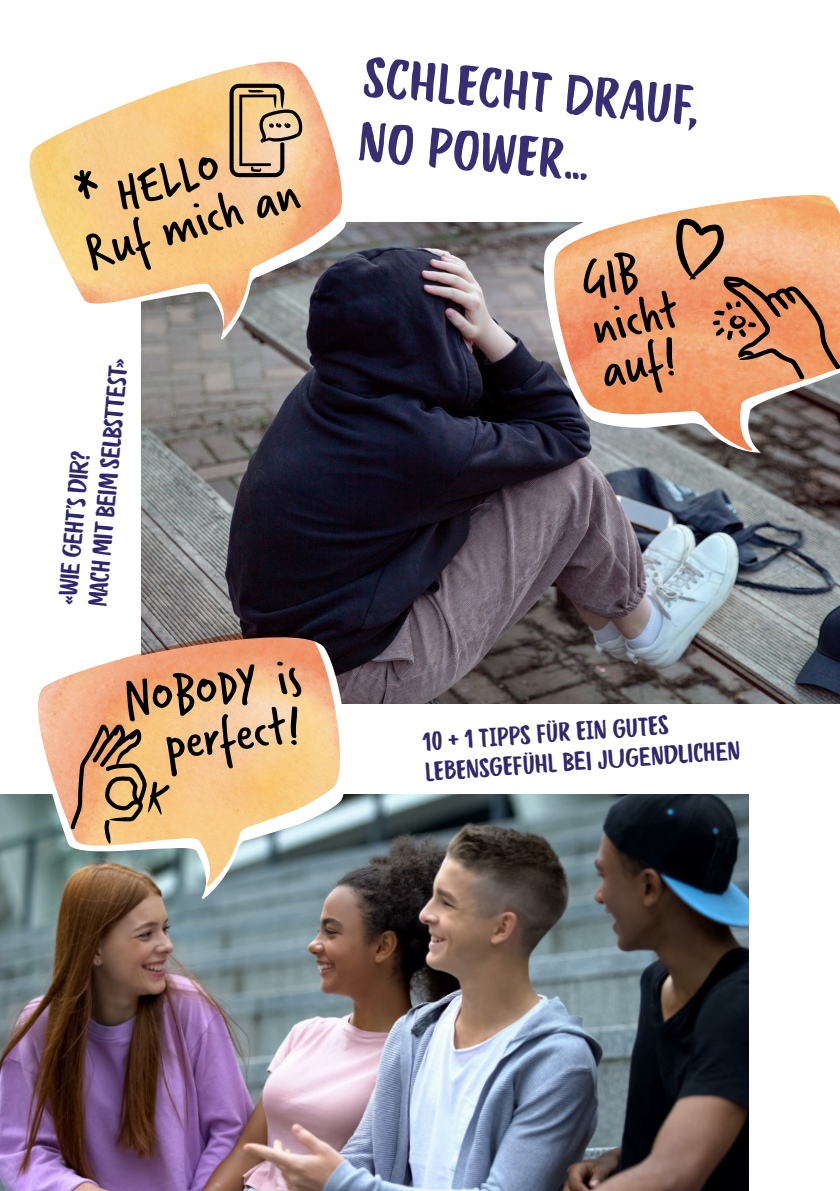
<style>
.page{position:relative;width:840px;height:1191px;background:#fff}
.page>*{position:absolute;margin:0;border:0;box-sizing:border-box;transform-origin:0 0}
.t1{font:55px/46.2px "Verveine";color:#000}
.t2{font:54px/64.8px "Quotes Caps";color:#382e72}
.t3{font:25.6px/30px "Quotes Caps";color:#30286d}
.t4{font:25.4px/30px "Quotes Caps";color:#30286d}
</style>
<div class="page">
<img style="left:0;top:794px;width:748px;height:397px">
<img style="left:141px;top:223px;width:698px;height:480px">
<svg style="left:17px;top:615px;width:337px;height:284px"></svg>
<svg style="left:141px;top:61px;width:213px;height:279px"></svg>
<svg style="left:538px;top:222px;width:301px;height:231px"></svg>
<img style="left:548px;top:195px;width:291px;height:256px">
<svg style="left:675px;top:219px;width:164px;height:161px"></svg>
<img style="left:19px;top:630px;width:328px;height:257px">
<svg style="left:71px;top:724px;width:99px;height:119px"></svg>
<img style="left:29px;top:62px;width:319px;height:269px">
<svg style="left:229px;top:84px;width:73px;height:93px"></svg>
<svg style="left:73px;top:167px;width:27px;height:34px"></svg>
<h1 class="t1" style="left:110px;top:172px;width:108px;rotate:-16deg">HELLO</h1>
<h1 class="t1" style="left:80px;top:231px;width:222px;rotate:-16deg">Ruf mich an</h1>
<p class="t3" style="left:52px;top:602px;width:250px;rotate:-85deg">«Wie geht's dir?<br>Mach mit beim Selbsttest»</p>
<h1 class="t1" style="left:121px;top:677px;width:179px;line-height:48.4px;text-align:center;rotate:-8deg">NOBODY is perfect!</h1>
<h2 class="t2" style="left:367px;top:43px;width:336px;rotate:5deg">SCHLECHT DRAUF,<br>NO POWER…</h2>
<h1 class="t1" style="left:575px;top:260px;width:89px;rotate:-13deg">GIB nicht auf!</h1>
<p class="t4" style="left:421px;top:726px;width:317px;rotate:-4deg">10 + 1 TIPPS FÜR EIN GUTES<br>LEBENSGEFÜHL bei Jugendlichen</p>
</div>
